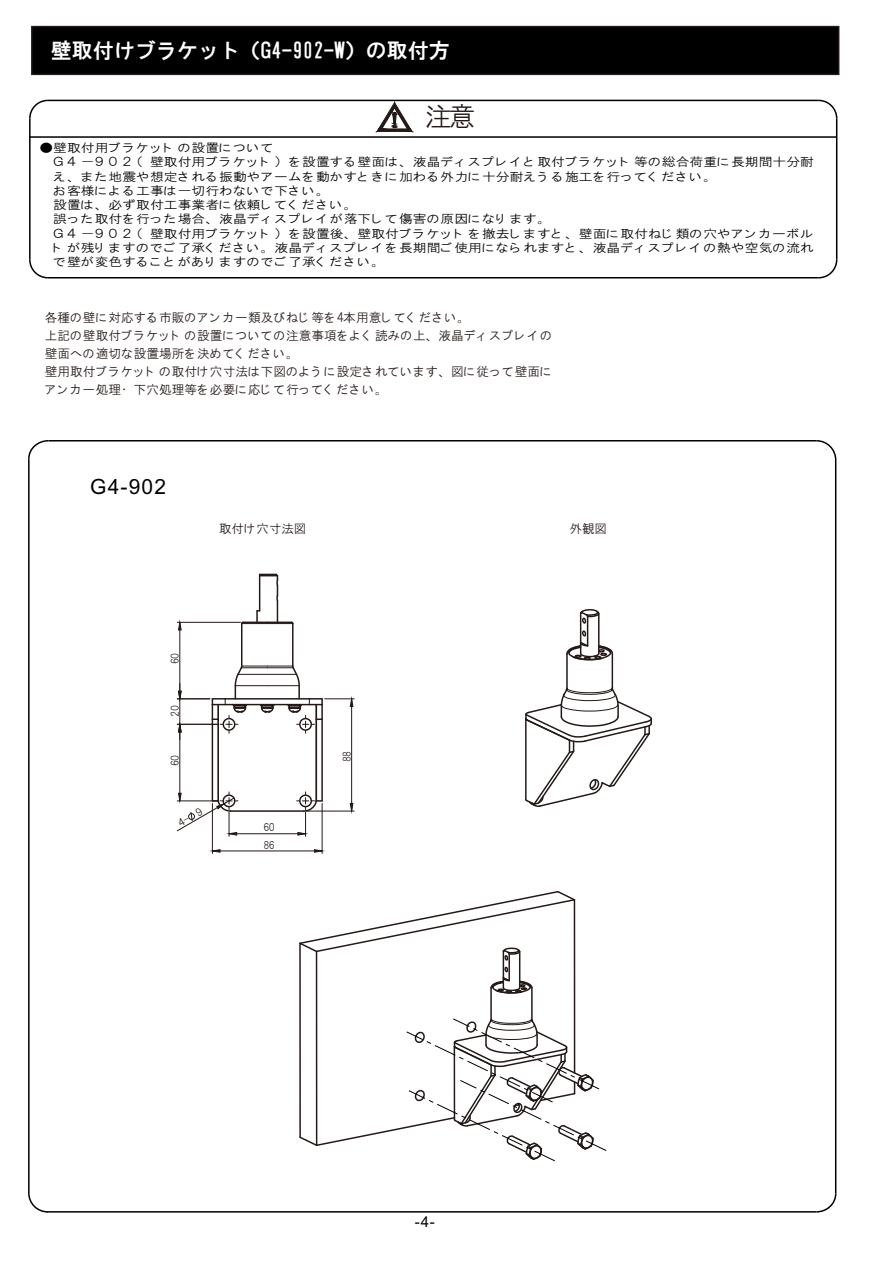
<style>
.page{position:relative;width:893px;height:1263px;background:#fff}
.page>*{position:absolute;margin:0;border:0;box-sizing:border-box;transform-origin:0 0}
.t1{font:27px "HGP Gothic M";color:#231916}
.t2{font:21px "HG Gothic E";color:#fff}
.t3{font:21px "Arial";color:#000}
.t4{font:15px "Arial";color:#000}
.t5{font:12.75px/18px "HGP Gothic M";letter-spacing:.095em;color:#231916}
.t6{font:12.45px "HGP Gothic M";color:#231916}
.t7{font:12px/14.2px "HGP Gothic M";letter-spacing:.1em;color:#000;scale:1.15 1}
.t8{font:10.35px/17.1px "HGP Gothic M";letter-spacing:-.08em;color:#231916}
</style>
<div class="page">
<div style="left:32px;top:27px;width:807px;height:47px;background:#000"></div>
<div style="left:31px;top:26px;width:808px;height:49px;border:2px solid #231916"></div>
<svg style="left:817px;top:258px;width:21px;height:21px"></svg>
<hr style="left:48px;top:277px;width:771px;height:1px;background:#000">
<svg style="left:29px;top:260px;width:20px;height:19px"></svg>
<hr style="left:29px;top:119px;width:2px;height:141px;background:#000">
<svg style="left:29px;top:99px;width:20px;height:21px"></svg>
<hr style="left:48px;top:100px;width:771px;height:1px;background:#000">
<svg style="left:817px;top:99px;width:21px;height:21px"></svg>
<hr style="left:836px;top:119px;width:1px;height:141px;background:#000">
<hr style="left:30px;top:136px;width:807px;height:2px;background:#000">
<svg style="left:373px;top:102px;width:47px;height:36px"></svg>
<hr style="left:28px;top:459px;width:2px;height:734px;background:#000">
<hr style="left:47px;top:1211px;width:769px;height:1px;background:#000">
<hr style="left:835px;top:460px;width:1px;height:733px;background:#000">
<hr style="left:48px;top:440px;width:768px;height:1px;background:#000">
<hr style="left:299px;top:943px;width:2px;height:194px;background:#231916">
<hr style="left:574px;top:900px;width:1px;height:173px;background:#231916">
<hr style="left:316px;top:951px;width:1px;height:194px;background:#231916">
<hr style="left:490px;top:988px;width:2px;height:32px;background:#231916">
<hr style="left:531px;top:988px;width:2px;height:32px;background:#231916">
<svg style="left:299px;top:891px;width:277px;height:103px"></svg>
<hr style="left:519px;top:951px;width:1px;height:37px;background:#231916">
<hr style="left:566px;top:654px;width:2px;height:35px;background:#231916">
<hr style="left:612px;top:654px;width:1px;height:35px;background:#231916">
<svg style="left:566px;top:609px;width:48px;height:52px"></svg>
<hr style="left:598px;top:613px;width:1px;height:41px;background:#231916">
<hr style="left:212px;top:803px;width:1px;height:50px;background:#231916">
<hr style="left:322px;top:803px;width:1px;height:50px;background:#231916">
<hr style="left:229px;top:833px;width:77px;height:1px;background:#231916">
<hr style="left:177px;top:622px;width:63px;height:1px;background:#231916">
<hr style="left:177px;top:698px;width:33px;height:1px;background:#231916">
<hr style="left:177px;top:724px;width:41px;height:1px;background:#231916">
<hr style="left:179px;top:724px;width:1px;height:77px;background:#231916">
<hr style="left:306px;top:811px;width:48px;height:1px;background:#231916">
<hr style="left:351px;top:699px;width:1px;height:112px;background:#231916">
<svg style="left:211px;top:849px;width:112px;height:4px"></svg>
<svg style="left:178px;top:621px;width:4px;height:119px"></svg>
<svg style="left:349px;top:803px;width:5px;height:9px"></svg>
<hr style="left:231px;top:810px;width:73px;height:2px;background:#231916">
<hr style="left:321px;top:719px;width:2px;height:82px;background:#231916">
<hr style="left:316px;top:719px;width:1px;height:82px;background:#231916">
<svg style="left:297px;top:792px;width:25px;height:44px"></svg>
<hr style="left:212px;top:719px;width:1px;height:82px;background:#231916">
<hr style="left:217px;top:719px;width:2px;height:82px;background:#231916">
<hr style="left:241px;top:623px;width:1px;height:43px;background:#231916">
<hr style="left:292px;top:623px;width:1px;height:43px;background:#231916">
<svg style="left:240px;top:573px;width:54px;height:52px"></svg>
<svg style="left:212px;top:664px;width:142px;height:69px"></svg>
<svg style="left:28px;top:440px;width:22px;height:20px"></svg>
<svg style="left:815px;top:440px;width:22px;height:21px"></svg>
<svg style="left:815px;top:1192px;width:22px;height:21px"></svg>
<svg style="left:28px;top:1191px;width:21px;height:22px"></svg>
<svg style="left:525px;top:687px;width:127px;height:120px"></svg>
<svg style="left:299px;top:1018px;width:308px;height:144px"></svg>
<svg style="left:176px;top:792px;width:62px;height:44px"></svg>
<h2 class="t2" style="left:51px;top:40px;width:400px">壁取付けブラケット（G4-902-W）の取付方</h2>
<h1 class="t1" style="left:425px;top:103px;width:52px">注意</h1>
<p class="t7" style="left:53px;top:140px;width:663px;text-indent:-14px">●壁取付用ブラケットの設置について<br>Ｇ４－９０２（壁取付用ブラケット）を設置する壁面は、液晶ディスプレイと取付ブラケット等の総合荷重に長期間十分耐え、また地震や想定される振動やアームを動かすときに加わる外力に十分耐えうる施工を行ってください。<br>お客様による工事は一切行わないで下さい。<br>設置は、必ず取付工事業者に依頼してください。<br>誤った取付を行った場合、液晶ディスプレイが落下して傷害の原因になります。<br>Ｇ４－９０２（壁取付用ブラケット）を設置後、壁取付ブラケットを撤去しますと、壁面に取付ねじ類の穴やアンカーボルトが残りますのでご了承ください。液晶ディスプレイを長期間ご使用になられますと、液晶ディスプレイの熱や空気の流れで壁が変色することがありますのでご了承ください。</p>
<p class="t5" style="left:45px;top:308px;width:508px">各種の壁に対応する市販のアンカー類及びねじ等を 4本用意してください。<br>上記の壁取付ブラケットの設置についての注意事項をよく読みの上、液晶ディスプレイの壁面への適切な設置場所を決めてください。<br>壁用取付ブラケットの取付け穴寸法は下図のように設定されています、図に従って壁面にアンカー処理・下穴処理等を必要に応じて行ってください。</p>
<h2 class="t3" style="left:90px;top:479px;width:77px">G4-902</h2>
<p class="t6" style="left:219px;top:522px;width:89px">取付け穴寸法図</p>
<p class="t6" style="left:570px;top:522px;width:39px">外観図</p>
<p class="t8" style="left:167px;top:664px;width:13px;rotate:-90deg">60</p>
<p class="t8" style="left:167px;top:717px;width:13px;rotate:-90deg">20</p>
<p class="t8" style="left:167px;top:766px;width:13px;rotate:-90deg">60</p>
<p class="t8" style="left:263px;top:819px;width:13px">60<br>86</p>
<p class="t8" style="left:338px;top:762px;width:13px;rotate:-90deg">88</p>
<p class="t4" style="left:415px;top:1216px;width:21px">-4-</p>
</div>
